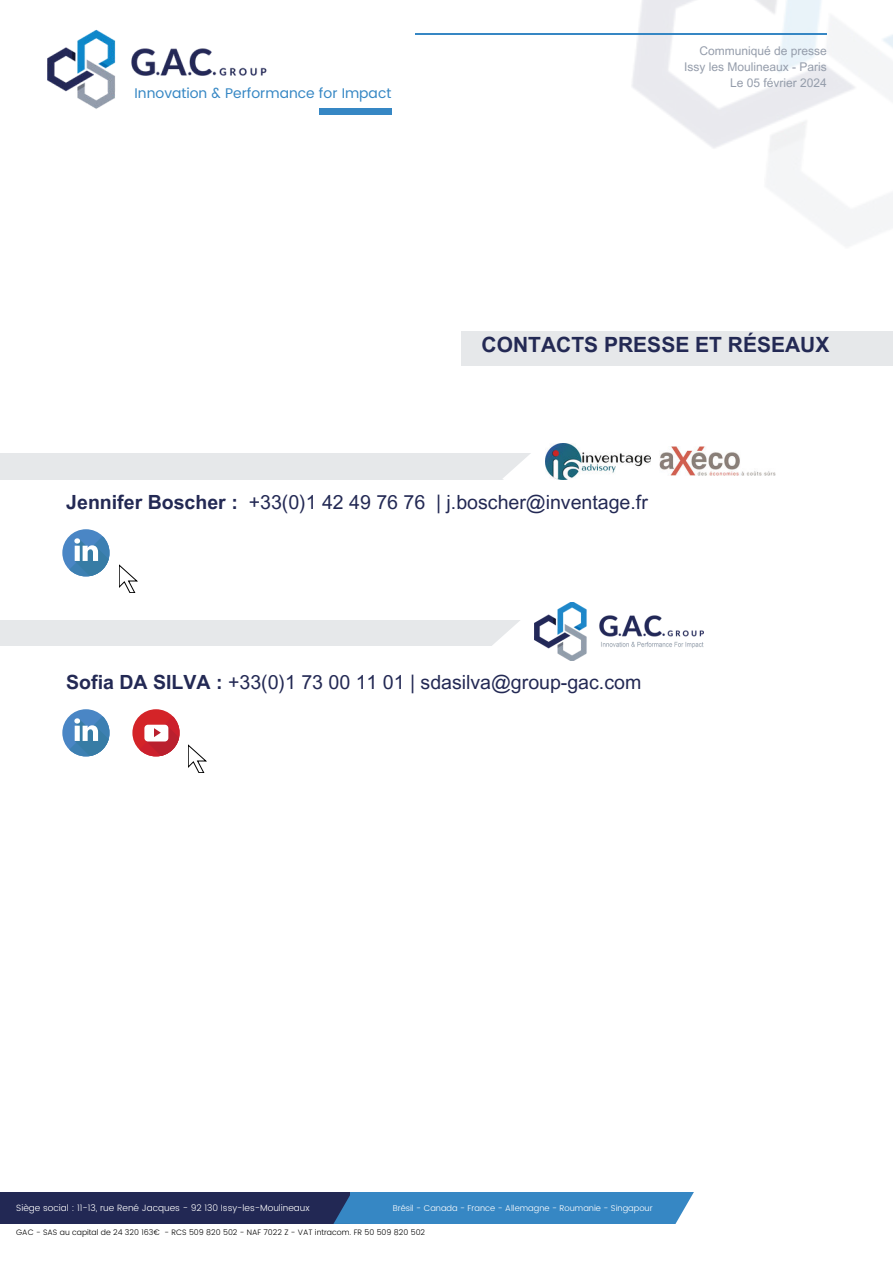
<style>
.page{position:relative;width:893px;height:1264px;background:#fff}
.page>*{position:absolute;margin:0;border:0;box-sizing:border-box;transform-origin:0 0}
.t1{font:700 21px "Arial MT Pro";color:#232954}
.t2{font:19.5px "Arial MT Pro";color:#232954}
.t3{font:13.95px "Poppins";color:#3687c4}
.t4{font:12px/16px "Arial MT Pro";color:#959dab;text-align:right}
.t5{font:300 9.15px "Poppins";color:#fff}
.t6{font:300 8.4px "Poppins";color:#fff}
.t7{font:300 7.8px "Poppins";color:#000}
.s1{font-weight:700}
</style>
<div class="page">
<div style="left:0;top:620px;width:523px;height:26px;background:#e6e8ea"></div>
<img style="left:450px;top:0;width:442px;height:246px">
<div style="left:0;top:454px;width:534px;height:25px;background:#e6e8ea"></div>
<hr style="left:415px;top:34px;width:411px;height:1px;background:#3687c4">
<div style="left:0;top:1192px;width:714px;height:31px;background:#3687c4"></div>
<div style="left:0;top:1192px;width:349px;height:31px;background:#222854"></div>
<svg style="left:675px;top:1192px;width:39px;height:32px"></svg>
<svg style="left:334px;top:1193px;width:16px;height:30px"></svg>
<img style="left:534px;top:602px;width:169px;height:59px">
<svg style="left:501px;top:453px;width:33px;height:27px"></svg>
<svg style="left:492px;top:620px;width:31px;height:26px"></svg>
<div style="left:62px;top:529px;width:48px;height:47px;background:#4a86c5;border-radius:50%"></div>
<svg style="left:69px;top:536px;width:41px;height:41px"></svg>
<svg style="left:119px;top:564px;width:18px;height:29px"></svg>
<div style="left:62px;top:709px;width:48px;height:47px;background:#4a86c5;border-radius:50%"></div>
<svg style="left:69px;top:716px;width:41px;height:41px"></svg>
<div style="left:132px;top:709px;width:48px;height:47px;background:#d42428;border-radius:50%"></div>
<svg style="left:139px;top:716px;width:41px;height:41px"></svg>
<svg style="left:188px;top:744px;width:18px;height:28px"></svg>
<div style="left:319px;top:108px;width:72px;height:7px;background:#3687c4"></div>
<img style="left:47px;top:29px;width:220px;height:80px">
<div style="left:461px;top:331px;width:431px;height:34px;background:#e6e8ea"></div>
<img style="left:659px;top:447px;width:116px;height:28px">
<img style="left:545px;top:443px;width:105px;height:36px">
<p class="t3" style="left:135px;top:83px;width:258px">Innovation &amp; Performance for Impact</p>
<p class="t4" style="left:684px;top:43px;width:144px">Communiqué de presse<br>Issy les Moulineaux - Paris<br>Le 05 février 2024</p>
<p class="t1" style="left:481px;top:332px;width:349px">CONTACTS PRESSE ET RÉSEAUX</p>
<p class="t2" style="left:66px;top:491px;width:583px"><span class="s1">Jennifer Boscher :</span> +33(0)1 42 49 76 76 | j.boscher@inventage.fr</p>
<p class="t2" style="left:66px;top:671px;width:576px"><span class="s1">Sofia DA SILVA :</span> +33(0)1 73 00 11 01 | sdasilva@group-gac.com</p>
<p class="t5" style="left:16px;top:1201px;width:295px">Siège social : 11-13, rue René Jacques - 92 130 Issy-les-Moulineaux</p>
<p class="t6" style="left:392px;top:1202px;width:261px">Brésil - Canada - France - Allemagne - Roumanie - Singapour</p>
<p class="t7" style="left:16px;top:1226px;width:410px">GAC - SAS au capital de 24 320 163€ - RCS 509 820 502 - NAF 7022 Z - VAT intracom. FR 50 509 820 502</p>
</div>
